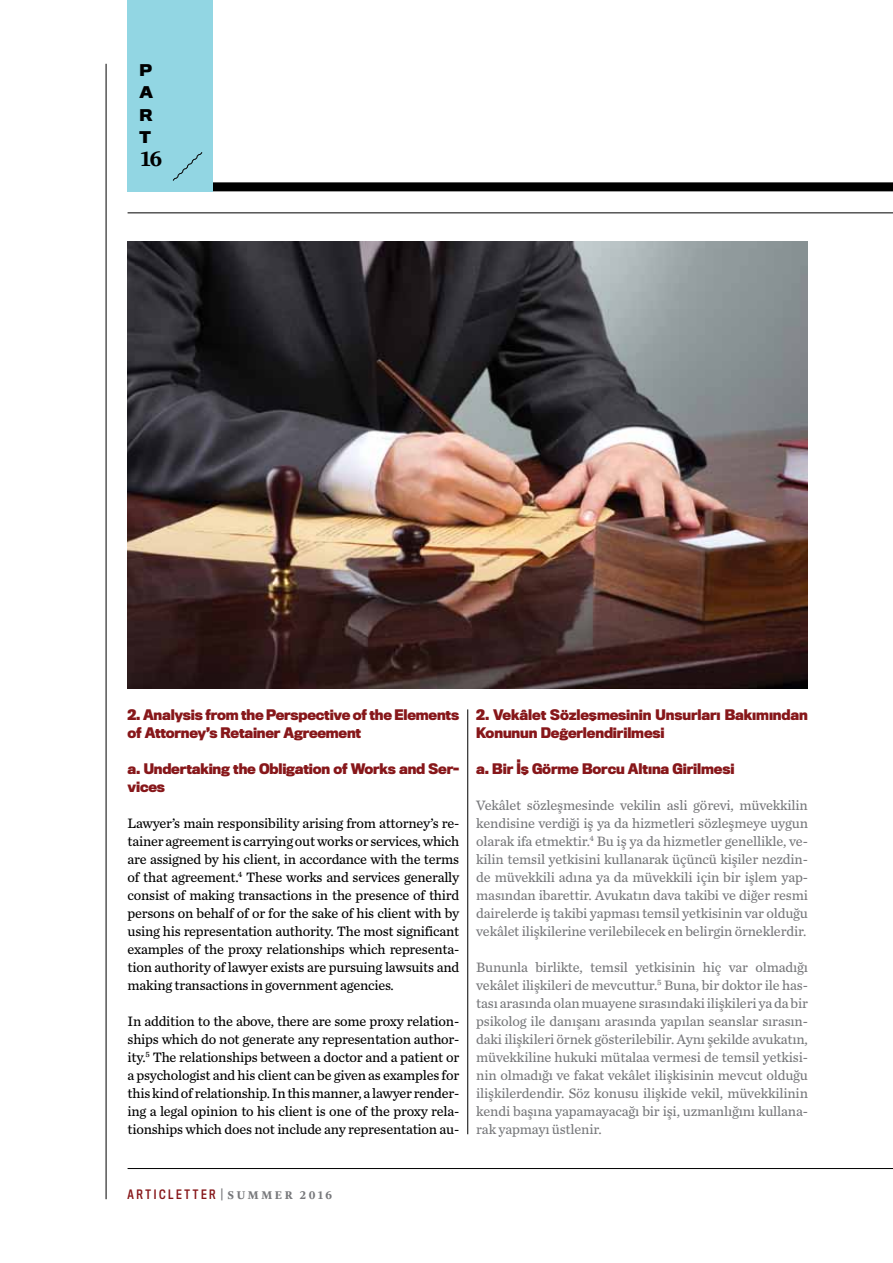
<style>
.page{position:relative;width:893px;height:1263px;background:#fff}
.page>*{position:absolute;margin:0;border:0;box-sizing:border-box;transform-origin:0 0}
.t1{font:900 22.5px "Whitman Display";color:#000}
.t2{font:700 15px/22.5px "Titling Gothic FB Normal";color:#000;text-align:justify}
.t3{font:14.25px/18px "Chronicle Text G3";letter-spacing:-.01em;color:#77787b;text-align:justify}
.t4{font:14.25px/18px "Chronicle Text G3";letter-spacing:-.015em;color:#000;text-align:justify}
.t5{font:700 13.5px/18px "Titling Gothic FB Narrow";letter-spacing:-.01em;color:#87171a}
.t6{font:12px "Titling Gothic FB Cond Standard";letter-spacing:.215em;color:#87171a}
.s1{color:#77787b}
.s2{font-family:"Whitman Display";font-weight:900;color:#77787b}
</style>
<div class="page">
<div style="left:186px;top:182px;width:707px;height:9px;background:#000"></div>
<hr style="left:106px;top:64px;width:1px;height:1135px;background:#000">
<hr style="left:128px;top:213px;width:765px;height:1px;background:#000">
<div style="left:128px;top:0;width:85px;height:191px;background:#92d6e3"></div>
<hr style="left:128px;top:1168px;width:765px;height:1px;background:#000">
<svg style="left:173px;top:152px;width:29px;height:29px"></svg>
<hr style="left:467px;top:709px;width:1px;height:425px;background:#000">
<img style="left:128px;top:242px;width:680px;height:446px">
<p class="t2" style="left:139px;top:58px;width:15px">P A R T</p>
<h1 class="t1" style="left:141px;top:145px;width:23px">16</h1>
<p class="t5" style="left:128px;top:705px;width:333px">2. Analysis from the Perspective of the Elements of Attorney’s Retainer Agreement</p>
<p class="t5" style="left:128px;top:759px;width:333px">a. Undertaking the Obligation of Works and Ser&shy;vices</p>
<p class="t4" style="left:128px;top:813px;width:333px">Lawyer’s main responsibility arising from attorney’s re&shy;tainer agreement is carrying out works or services, which are assigned by his client, in accordance with the terms of that agreement.<sup>4</sup> These works and services generally consist of making transactions in the presence of third persons on behalf of or for the sake of his client with by using his representation authority. The most significant examples of the proxy relationships which representa&shy;tion authority of lawyer exists are pursuing lawsuits and making transactions in government agencies.</p>
<p class="t4" style="left:128px;top:1011px;width:333px">In addition to the above, there are some proxy relation&shy;ships which do not generate any representation author&shy;ity.<sup>5</sup> The relationships between a doctor and a patient or a psychologist and his client can be given as examples for this kind of relationship. In this manner, a lawyer render&shy;ing a legal opinion to his client is one of the proxy rela&shy;tionships which does not include any representation au-</p>
<p class="t5" style="left:476px;top:705px;width:333px">2. Vekâlet Sözleşmesinin Unsurları Bakımından<br>Konunun Değerlendirilmesi</p>
<p class="t5" style="left:476px;top:759px;width:260px">a. Bir İş Görme Borcu Altına Girilmesi</p>
<p class="t3" style="left:476px;top:795px;width:333px">Vekâlet sözleşmesinde vekilin asli görevi, müvekkilin kendisine verdiği iş ya da hizmetleri sözleşmeye uygun olarak ifa etmektir.<sup>4</sup> Bu iş ya da hizmetler genellikle, ve&shy;kilin temsil yetkisini kullanarak üçüncü kişiler nezdin&shy;de müvekkili adına ya da müvekkili için bir işlem yap&shy;masından ibarettir. Avukatın dava takibi ve diğer resmi dairelerde iş takibi yapması temsil yetkisinin var olduğu vekâlet ilişkilerine verilebilecek en belirgin örneklerdir.</p>
<p class="t3" style="left:476px;top:957px;width:333px">Bununla birlikte, temsil yetkisinin hiç var olmadığı vekâlet ilişkileri de mevcuttur.<sup>5</sup> Buna, bir doktor ile has&shy;tası arasında olan muayene sırasındaki ilişkileri ya da bir psikolog ile danışanı arasında yapılan seanslar sırasın&shy;daki ilişkileri örnek gösterilebilir. Aynı şekilde avukatın, müvekkiline hukuki mütalaa vermesi de temsil yetkisi&shy;nin olmadığı ve fakat vekâlet ilişkisinin mevcut olduğu ilişkilerdendir. Söz konusu ilişkide vekil, müvekkilinin kendi başına yapamayacağı bir işi, uzmanlığını kullana&shy;rak yapmayı üstlenir.</p>
<p class="t6" style="left:128px;top:1187px;width:206px">ARTICLETTER <span class="s1">|</span> <span class="s2">SUMMER 2016</span></p>
</div>
